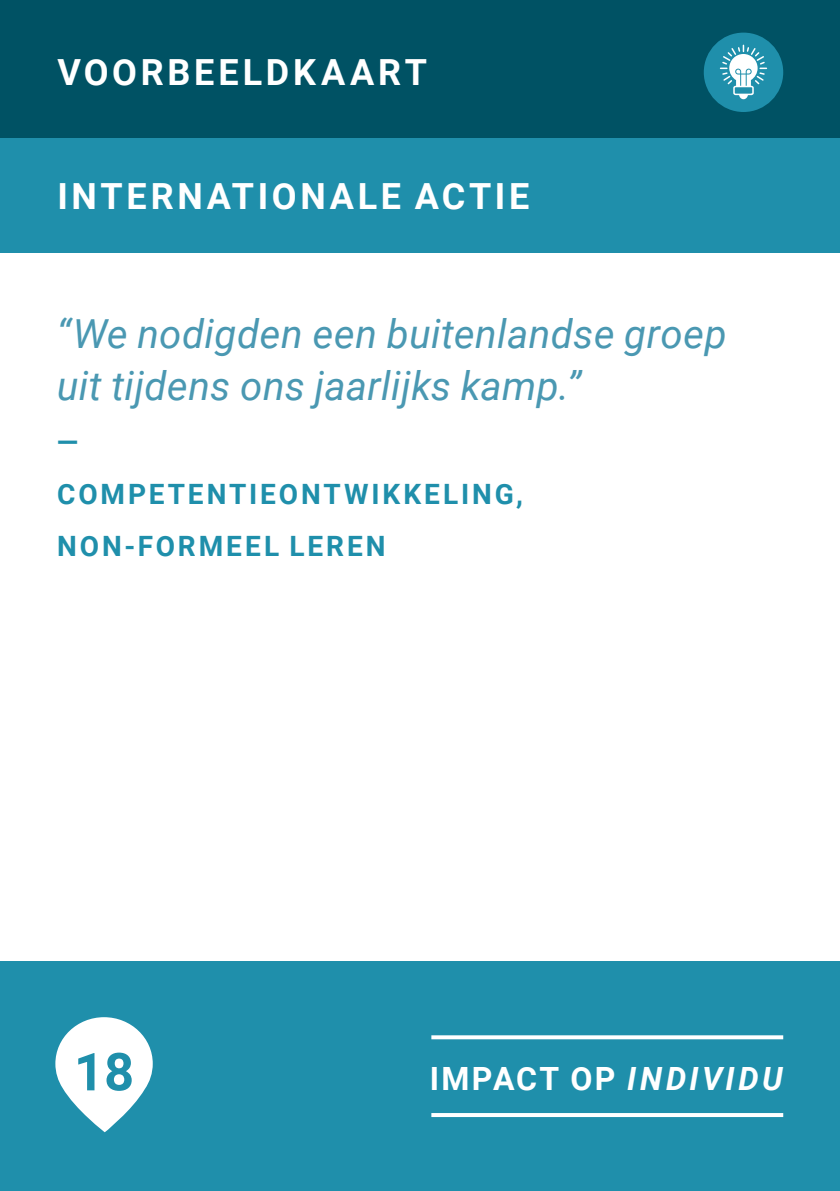
<style>
.page{position:relative;width:840px;height:1191px;background:#fff}
.page>*{position:absolute;margin:0;border:0;box-sizing:border-box;transform-origin:0 0}
.t1{font:700 52.4px "Roboto";color:#1f8fab}
.t2{font:italic 40px/52px "Roboto";letter-spacing:.01em;color:#4a98b2}
.t3{font:700 36px "Roboto";letter-spacing:.105em;color:#fff}
.t4{font:700 32px "Roboto";letter-spacing:.07em;color:#fff}
.t5{font:700 28px/52px "Roboto";letter-spacing:.105em;color:#1f8fab}
.s1{font-style:italic}
</style>
<div class="page">
<div style="left:0;top:0;width:839px;height:140px;background:#005264"></div>
<div style="left:703px;top:33px;width:79px;height:79px;background:#1f8fab;border-radius:50%"></div>
<svg style="left:738px;top:95px;width:9px;height:4px"></svg>
<svg style="left:719px;top:44px;width:48px;height:43px"></svg>
<div style="left:732px;top:86px;width:21px;height:9px;border:2px solid #fff;border-radius:2px"></div>
<div style="left:0;top:962px;width:839px;height:229px;background:#1f8fab"></div>
<div style="left:0;top:138px;width:839px;height:115px;background:#1f8fab"></div>
<svg style="left:55px;top:1017px;width:98px;height:115px"></svg>
<svg style="left:431px;top:1035px;width:351px;height:4px"></svg>
<hr style="left:431px;top:1113px;width:351px;height:4px;background:#fff">
<p class="t3" style="left:57px;top:47px;width:371px">VOORBEELDKAART</p>
<p class="t3" style="left:57px;top:171px;width:473px">INTERNATIONALE ACTIE</p>
<p class="t2" style="left:57px;top:306px;width:671px">“We nodigden een buitenlandse groep uit tijdens ons jaarlijks kamp.”</p>
<p class="t5" style="left:57px;top:415px;width:467px">—<br>COMPETENTIEONTWIKKELING,<br>NON-FORMEEL LEREN</p>
<h1 class="t1" style="left:74px;top:1035px;width:62px">18</h1>
<p class="t4" style="left:429px;top:1056px;width:354px">IMPACT OP <span class="s1">INDIVIDU</span></p>
</div>
